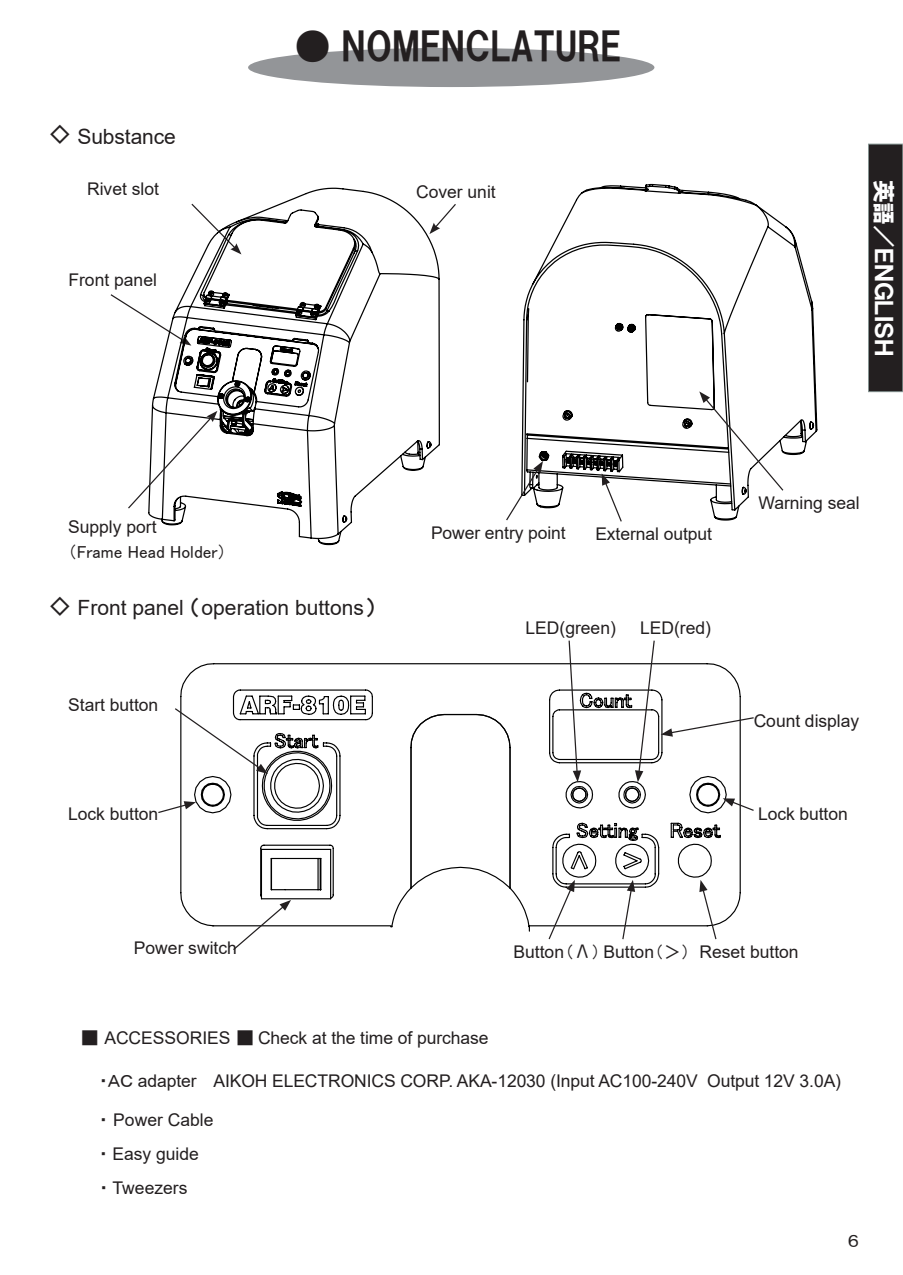
<style>
.page{position:relative;width:903px;height:1275px;background:#fff}
.page>*{position:absolute;margin:0;border:0;box-sizing:border-box;transform-origin:0 0}
.t1{font:38.5px "HGS Soei Kakugothic UB";color:#231f20}
.t2{font:22.75px "HGP Soei Kakugothic UB";color:#fff}
.t3{font:21px "Arial";color:#231f20}
.t4{font:17.5px "Arial";color:#231f20}
.t5{font:17.5px "MS P Gothic";color:#231f20}
.s1{font-family:"HGP Soei Kakugothic UB"}
.s2{font-family:"MS P Gothic"}
</style>
<div class="page">
<div style="left:868px;top:144px;width:35px;height:248px;background:#231f20"></div>
<div style="left:868px;top:144px;width:35px;height:248px;border:1px solid #879593"></div>
<svg style="left:180px;top:663px;width:561px;height:264px"></svg>
<svg style="left:274px;top:732px;width:438px;height:146px"></svg>
<svg style="left:175px;top:707px;width:93px;height:67px"></svg>
<svg style="left:232px;top:900px;width:59px;height:50px"></svg>
<svg style="left:661px;top:716px;width:93px;height:21px"></svg>
<svg style="left:635px;top:640px;width:20px;height:142px"></svg>
<svg style="left:568px;top:640px;width:13px;height:142px"></svg>
<svg style="left:547px;top:880px;width:28px;height:60px"></svg>
<svg style="left:621px;top:880px;width:14px;height:60px"></svg>
<svg style="left:699px;top:880px;width:18px;height:60px"></svg>
<svg style="left:158px;top:801px;width:38px;height:13px"></svg>
<svg style="left:723px;top:798px;width:31px;height:14px"></svg>
<svg style="left:521px;top:183px;width:297px;height:338px"></svg>
<svg style="left:602px;top:473px;width:21px;height:49px"></svg>
<svg style="left:506px;top:461px;width:37px;height:60px"></svg>
<svg style="left:699px;top:391px;width:86px;height:101px"></svg>
<svg style="left:441px;top:204px;width:15px;height:18px"></svg>
<svg style="left:110px;top:294px;width:38px;height:25px"></svg>
<svg style="left:148px;top:187px;width:293px;height:359px"></svg>
<svg style="left:128px;top:411px;width:89px;height:99px"></svg>
<div style="left:288px;top:241px;width:41px;height:26px;background:#fff"></div>
<div style="left:248px;top:48px;width:406px;height:39px;background:#939598;border-radius:50%"></div>
<p class="t3" style="left:50px;top:122px;width:128px"><span class="s1">◇</span> Substance</p>
<h1 class="t1" style="left:293px;top:27px;width:329px">● NOMENCLATURE</h1>
<p class="t4" style="left:87px;top:177px;width:73px">Rivet slot</p>
<p class="t4" style="left:416px;top:180px;width:81px">Cover unit</p>
<p class="t4" style="left:68px;top:268px;width:90px">Front panel</p>
<h2 class="t2" style="left:895px;top:180px;width:178px;rotate:90deg">英語／ＥＮＧＬＩＳＨ</h2>
<p class="t4" style="left:68px;top:515px;width:90px">Supply port</p>
<p class="t5" style="left:68px;top:543px;width:160px">（Frame Head Holder）</p>
<p class="t3" style="left:50px;top:593px;width:326px"><span class="s1">◇</span> Front panel <span class="s1">（</span>operation buttons<span class="s1">）</span></p>
<p class="t4" style="left:68px;top:693px;width:92px">Start button</p>
<p class="t4" style="left:431px;top:521px;width:136px">Power entry point</p>
<p class="t4" style="left:595px;top:522px;width:118px">External output</p>
<p class="t4" style="left:525px;top:616px;width:92px">LED(green)</p>
<p class="t4" style="left:640px;top:616px;width:72px">LED(red)</p>
<p class="t4" style="left:758px;top:491px;width:103px">Warning seal</p>
<p class="t4" style="left:754px;top:709px;width:107px">Count display</p>
<p class="t4" style="left:68px;top:802px;width:92px">Lock button</p>
<p class="t4" style="left:758px;top:802px;width:91px">Lock button</p>
<p class="t4" style="left:134px;top:936px;width:104px">Power switch</p>
<p class="t4" style="left:513px;top:940px;width:287px">Button<span class="s2">（Λ）</span> Button<span class="s2">（＞）</span> Reset button</p>
<p class="t4" style="left:81px;top:1026px;width:409px"><span class="s1">■</span> ACCESSORIES <span class="s1">■</span> Check at the time of purchase</p>
<p class="t4" style="left:99px;top:1068px;width:743px"><span class="s2">・ＡＣ</span> adapter<span class="s2">　</span> AIKOH ELECTRONICS CORP. AKA-12030 (Input AC100-240V Output 12V 3.0A)</p>
<p class="t4" style="left:99px;top:1108px;width:116px"><span class="s2">・</span> Power Cable</p>
<p class="t4" style="left:99px;top:1141px;width:101px"><span class="s2">・</span> Easy guide</p>
<p class="t4" style="left:99px;top:1176px;width:90px"><span class="s2">・</span> Tweezers</p>
<p class="t5" style="left:847px;top:1231px;width:13px">６</p>
</div>
